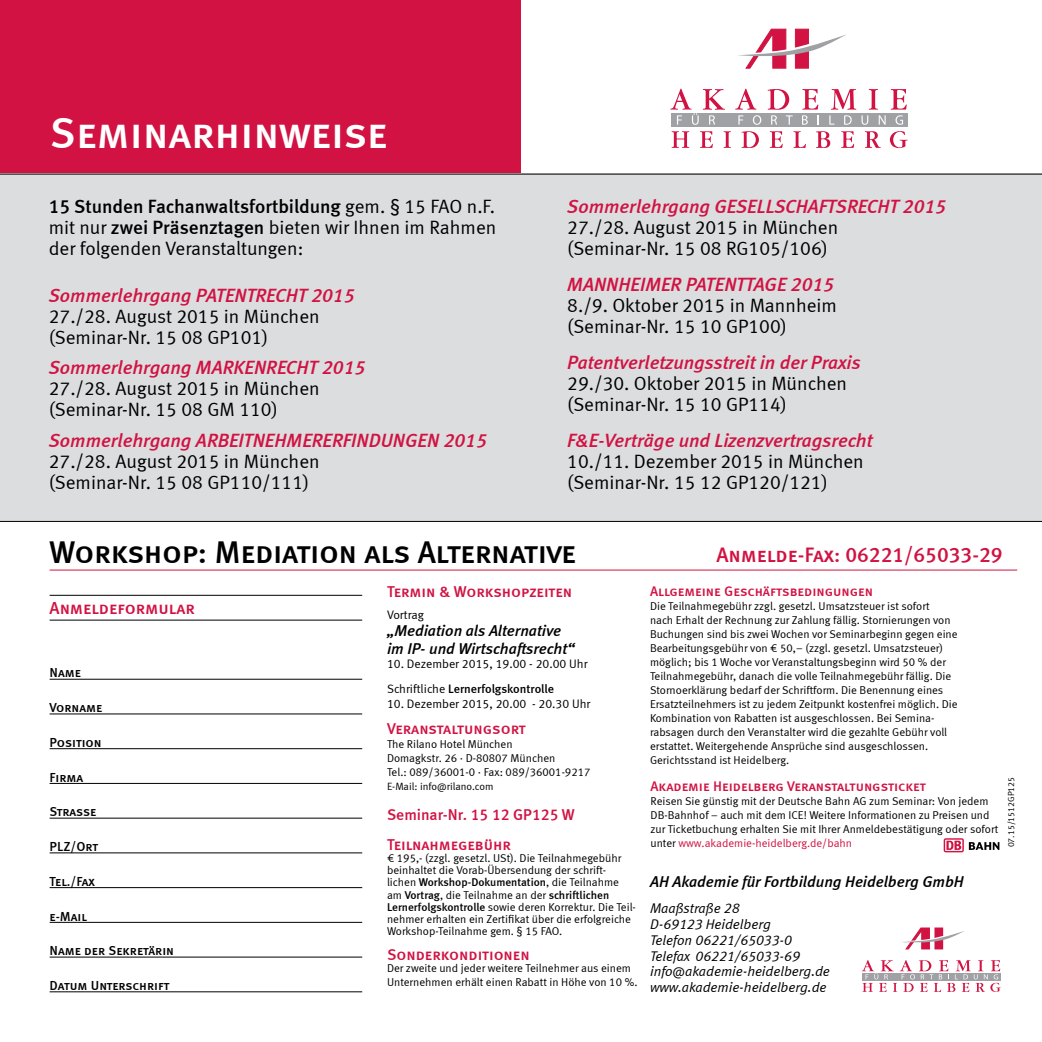
<style>
.page{position:relative;width:1042px;height:1042px;background:#fff}
.page>*{position:absolute;margin:0;border:0;box-sizing:border-box;transform-origin:0 0}
.t1{font:43.75px "Meta Medium LF Caps";color:#fff}
.t2{font:31.5px "Meta Medium LF Caps";letter-spacing:-.015em;color:#000}
.t3{font:21px "Meta Medium LF Caps";color:#d11242}
.t4{font:19.25px/21px "Meta Normal LF";color:#000}
.t5{font:italic 19.25px "Meta Medium LF";color:#d11242}
.t6{font:19.25px "Meta Medium LF";color:#000}
.t7{font:17.5px "Meta Medium LF Caps";color:#d11242}
.t8{font:italic 15.75px/17.5px "Meta Medium LF";color:#000}
.t9{font:15.75px "Meta Medium LF Caps";letter-spacing:-.005em;color:#d11242}
.t10{font:15.75px "Meta Medium LF";color:#d11242}
.t11{font:italic 14px/15.8px "Meta Normal LF";color:#000}
.t12{font:14px "Meta Medium LF Caps";color:#d11242}
.t13{font:13.12px "Meta Medium LF Caps";color:#000}
.t14{font:12.25px "Meta Normal LF";color:#000}
.t15{font:12.25px "Meta Medium LF";letter-spacing:-.005em;color:#000}
.t16{font:11.38px/14px "Meta Normal LF";color:#000}
.t17{font:11.38px "Meta Medium LF";color:#000}
.t18{font:10.5px "Meta Normal LF";color:#000}
.t19{font:8.75px "Meta Normal LF";color:#000}
.s1{font-family:"Meta Normal LF"}
.s2{font-family:"Meta Medium LF"}
.s3{color:#d11242}
</style>
<div class="page">
<div style="left:0;top:0;width:521px;height:174px;background:#d11242"></div>
<div style="left:0;top:174px;width:1042px;height:347px;background:#dcddde"></div>
<svg style="left:738px;top:29px;width:108px;height:39px"></svg>
<svg style="left:671px;top:131px;width:18px;height:17px"></svg>
<svg style="left:700px;top:131px;width:13px;height:17px"></svg>
<svg style="left:723px;top:131px;width:8px;height:17px"></svg>
<svg style="left:741px;top:131px;width:18px;height:17px"></svg>
<svg style="left:770px;top:131px;width:13px;height:17px"></svg>
<svg style="left:793px;top:131px;width:13px;height:17px"></svg>
<svg style="left:816px;top:131px;width:14px;height:17px"></svg>
<svg style="left:841px;top:131px;width:13px;height:17px"></svg>
<svg style="left:865px;top:131px;width:16px;height:17px"></svg>
<svg style="left:890px;top:131px;width:17px;height:17px"></svg>
<div style="left:672px;top:113px;width:236px;height:14px;background:#9fa1a4"></div>
<svg style="left:670px;top:89px;width:55px;height:36px"></svg>
<svg style="left:735px;top:89px;width:26px;height:36px"></svg>
<svg style="left:767px;top:89px;width:25px;height:36px"></svg>
<svg style="left:802px;top:89px;width:17px;height:36px"></svg>
<svg style="left:829px;top:89px;width:56px;height:36px"></svg>
<svg style="left:891px;top:89px;width:16px;height:36px"></svg>
<hr style="left:0;top:521px;width:1042px;height:1px;background:#000">
<hr style="left:0;top:174px;width:1042px;height:1px;background:#000">
<hr style="left:50px;top:569px;width:967px;height:1px;background:#d11242">
<hr style="left:50px;top:595px;width:312px;height:1px;background:#000">
<hr style="left:50px;top:620px;width:312px;height:1px;background:#000">
<hr style="left:50px;top:679px;width:312px;height:1px;background:#000">
<hr style="left:50px;top:713px;width:312px;height:1px;background:#000">
<hr style="left:50px;top:748px;width:312px;height:1px;background:#000">
<hr style="left:50px;top:783px;width:312px;height:1px;background:#000">
<hr style="left:50px;top:818px;width:312px;height:1px;background:#000">
<hr style="left:50px;top:852px;width:312px;height:1px;background:#000">
<hr style="left:50px;top:887px;width:312px;height:1px;background:#000">
<hr style="left:50px;top:922px;width:312px;height:1px;background:#000">
<hr style="left:50px;top:956px;width:312px;height:1px;background:#000">
<hr style="left:50px;top:991px;width:312px;height:1px;background:#000">
<svg style="left:902px;top:928px;width:62px;height:21px"></svg>
<svg style="left:861px;top:960px;width:140px;height:32px"></svg>
<svg style="left:943px;top:838px;width:21px;height:14px"></svg>
<svg style="left:945px;top:839px;width:17px;height:12px"></svg>
<svg style="left:946px;top:840px;width:15px;height:10px"></svg>
<svg style="left:969px;top:842px;width:30px;height:8px"></svg>
<h1 class="t1" style="left:50px;top:107px;width:339px">Seminarhinweise</h1>
<h3 class="t6" style="left:49px;top:195px;width:448px">15 Stunden Fachanwaltsfortbildung <span class="s1">gem. § 15 FAO n.F.</span></h3>
<h3 class="t4" style="left:49px;top:216px;width:449px">mit nur <span class="s2">zwei Präsenztagen</span> bieten wir Ihnen im Rahmen der folgenden Veranstaltungen:</h3>
<h3 class="t5" style="left:49px;top:283px;width:307px">Sommerlehrgang PATENTRECHT 2015</h3>
<h3 class="t4" style="left:49px;top:305px;width:272px">27./28. August 2015 in München (Seminar-Nr. 15 08 GP101)</h3>
<h3 class="t5" style="left:49px;top:356px;width:318px">Sommerlehrgang MARKENRECHT 2015</h3>
<h3 class="t4" style="left:49px;top:378px;width:272px">27./28. August 2015 in München (Seminar-Nr. 15 08 GM 110)</h3>
<h3 class="t5" style="left:49px;top:429px;width:439px">Sommerlehrgang ARBEITNEHMERERFINDUNGEN 2015</h3>
<h3 class="t4" style="left:49px;top:451px;width:272px">27./28. August 2015 in München (Seminar-Nr. 15 08 GP110/111)</h3>
<h3 class="t5" style="left:567px;top:195px;width:380px">Sommerlehrgang GESELLSCHAFTSRECHT 2015</h3>
<h3 class="t4" style="left:567px;top:216px;width:272px">27./28. August 2015 in München (Seminar-Nr. 15 08 RG105/106)</h3>
<h3 class="t5" style="left:567px;top:273px;width:268px">MANNHEIMER PATENTTAGE 2015</h3>
<h3 class="t4" style="left:567px;top:294px;width:271px">8./9. Oktober 2015 in Mannheim (Seminar-Nr. 15 10 GP100)</h3>
<h3 class="t5" style="left:567px;top:350px;width:295px">Patentverletzungsstreit in der Praxis</h3>
<h3 class="t4" style="left:567px;top:372px;width:281px">29./30. Oktober 2015 in München (Seminar-Nr. 15 10 GP114)</h3>
<h3 class="t5" style="left:567px;top:428px;width:307px">F&amp;E-Verträge und Lizenzvertragsrecht</h3>
<h3 class="t4" style="left:567px;top:450px;width:298px">10./11. Dezember 2015 in München (Seminar-Nr. 15 12 GP120/121)</h3>
<h2 class="t2" style="left:50px;top:533px;width:528px">Workshop: Mediation als Alternative</h2>
<h3 class="t7" style="left:50px;top:598px;width:147px">Anmeldeformular</h3>
<h3 class="t9" style="left:387px;top:582px;width:187px">Termin &amp; Workshopzeiten</h3>
<p class="t14" style="left:387px;top:607px;width:39px">Vortrag</p>
<h3 class="t8" style="left:387px;top:621px;width:189px">„Mediation als Alternative im IP- und Wirtschaftsrecht“</h3>
<p class="t14" style="left:387px;top:657px;width:202px">10. Dezember 2015, 19.00 - 20.00 Uhr</p>
<p class="t15" style="left:387px;top:682px;width:168px"><span class="s1">Schriftliche</span> Lernerfolgskontrolle</p>
<p class="t14" style="left:387px;top:697px;width:205px">10. Dezember 2015, 20.00 - 20.30 Uhr</p>
<h3 class="t9" style="left:387px;top:719px;width:140px">Veranstaltungsort</h3>
<p class="t16" style="left:387px;top:737px;width:205px">The Rilano Hotel München<br>Domagkstr. 26 · D-80807 München<br>Tel.: 089/36001-0 · Fax: 089/36001-9217</p>
<p class="t18" style="left:387px;top:780px;width:108px">E-Mail: info@rilano.com</p>
<h3 class="t10" style="left:387px;top:806px;width:189px">Seminar-Nr. 15 12 GP125 W</h3>
<h3 class="t9" style="left:387px;top:835px;width:126px">Teilnahmegebühr</h3>
<p class="t16" style="left:387px;top:852px;width:236px;line-height:12.2px">€ 195,- (zzgl. gesetzl. USt). Die Teilnahmegebühr beinhaltet die Vorab-Übersendung der schrift-</p>
<p class="t17" style="left:387px;top:876px;width:233px"><span class="s1">lichen</span> Workshop-Dokumentation<span class="s1">, die Teilnahme</span></p>
<p class="t16" style="left:387px;top:888px;width:250px;line-height:12.2px">am <span class="s2">Vortrag</span>, die Teilnahme an der <span class="s2">schriftlichen Lernerfolgskontrolle</span> sowie deren Korrektur. Die Teil&shy;nehmer erhalten ein Zertifikat über die erfolgreiche Workshop-Teilnahme gem. § 15 FAO.</p>
<h3 class="t9" style="left:387px;top:945px;width:144px">Sonderkonditionen</h3>
<p class="t16" style="left:387px;top:961px;width:252px">Der zweite und jeder weitere Teilnehmer aus einem<br>Unternehmen erhält einen Rabatt in Höhe von 10 %.</p>
<p class="t13" style="left:50px;top:665px;width:33px">Name</p>
<p class="t13" style="left:50px;top:700px;width:54px">Vorname</p>
<p class="t13" style="left:50px;top:735px;width:54px">Position</p>
<p class="t13" style="left:50px;top:769px;width:35px">Firma</p>
<p class="t13" style="left:50px;top:804px;width:48px">Strasse</p>
<p class="t13" style="left:50px;top:839px;width:50px">PLZ/Ort</p>
<p class="t13" style="left:50px;top:873px;width:47px">Tel./Fax</p>
<p class="t13" style="left:50px;top:908px;width:39px">e-Mail</p>
<p class="t13" style="left:50px;top:943px;width:126px">Name der Sekretärin</p>
<p class="t13" style="left:50px;top:978px;width:121px">Datum Unterschrift</p>
<h3 class="t3" style="left:716px;top:542px;width:288px">Anmelde-Fax: 06221/65033-29</h3>
<p class="t12" style="left:650px;top:583px;width:225px">Allgemeine Geschäftsbedingungen</p>
<p class="t16" style="left:650px;top:599px;width:309px">Die Teilnahmegebühr zzgl. gesetzl. Umsatzsteuer ist sofort<br>nach Erhalt der Rechnung zur Zahlung fällig. Stornierungen von Buchungen sind bis zwei Wochen vor Seminarbeginn gegen eine Bearbeitungsgebühr von € 50,– (zzgl. gesetzl. Umsatzsteuer) möglich; bis 1 Woche vor Veranstaltungsbeginn wird 50 % der Teilnahmegebühr, danach die volle Teilnahmegebühr fällig. Die Stornoerklärung bedarf der Schriftform. Die Benennung eines Ersatzteilnehmers ist zu jedem Zeitpunkt kostenfrei möglich. Die Kombination von Rabatten ist ausgeschlossen. Bei Semina&shy;rabsagen durch den Veranstalter wird die gezahlte Gebühr voll erstattet. Weitergehende Ansprüche sind ausgeschlossen.<br>Gerichtsstand ist Heidelberg.</p>
<p class="t12" style="left:650px;top:777px;width:277px">Akademie Heidelberg Veranstaltungsticket</p>
<p class="t16" style="left:650px;top:793px;width:349px">Reisen Sie günstig mit der Deutsche Bahn AG zum Seminar: Von jedem DB-Bahnhof − auch mit dem ICE! Weitere Informationen zu Preisen und zur Ticketbuchung erhalten Sie mit Ihrer Anmeldebestätigung oder sofort unter <span class="s3">www.akademie-heidelberg.de/bahn</span></p>
<p class="t19" style="left:1006px;top:847px;width:72px;rotate:-90deg">07.15/1512GP125</p>
<h3 class="t8" style="left:650px;top:872px;width:315px">AH Akademie für Fortbildung Heidelberg GmbH</h3>
<p class="t11" style="left:650px;top:900px;width:181px">Maaßstraße 28<br>D-69123 Heidelberg<br>Telefon 06221/65033-0<br>Telefax 06221/65033-69 info@akademie-heidelberg.de www.akademie-heidelberg.de</p>
</div>
